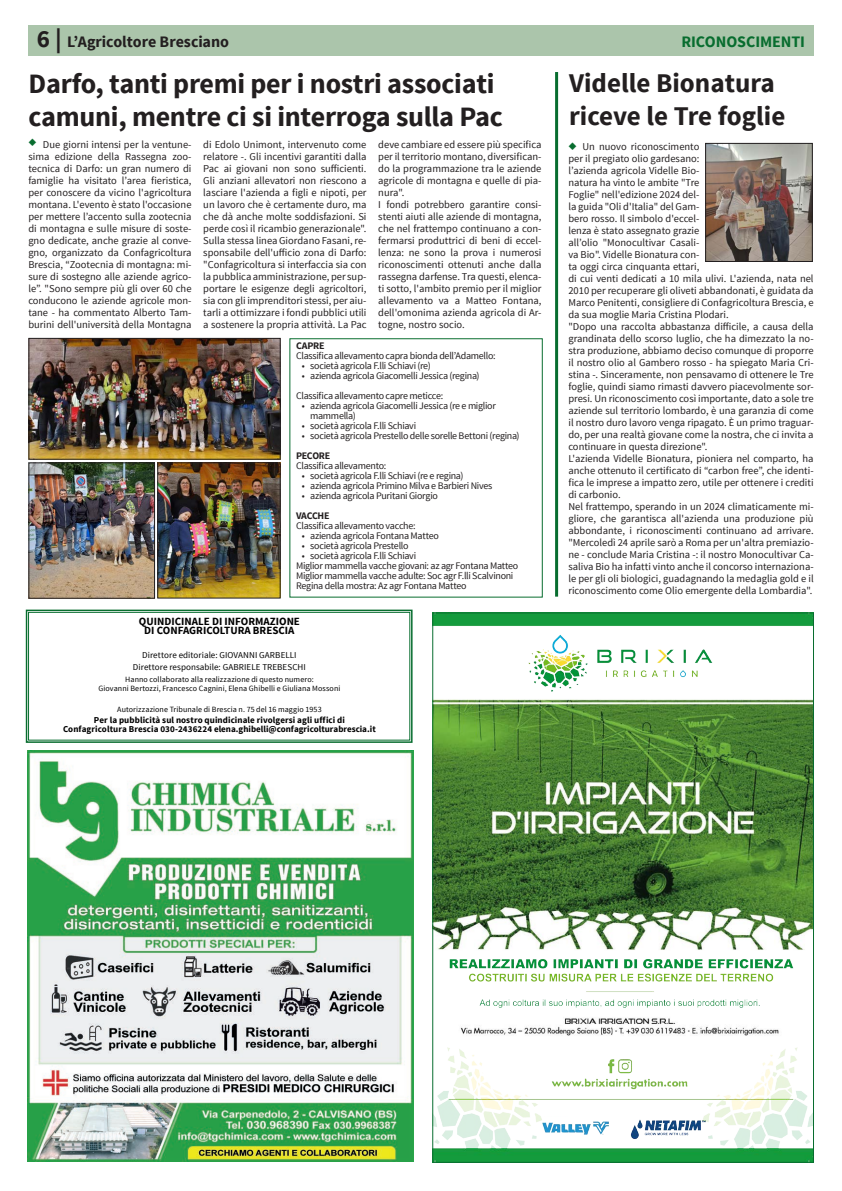
<style>
.page{position:relative;width:842px;height:1191px;background:#fff}
.page>*{position:absolute;margin:0;border:0;box-sizing:border-box;transform-origin:0 0}
.Testo_lungo{font:700 28px/33.6px "Source Sans Pro";letter-spacing:-.01em;color:#231f20}
.Testo_lungo-2{font:700 27px/32.4px "Source Sans Pro";color:#231f20}
.t1{font:700 16px "Source Sans Pro";letter-spacing:-.005em;color:#231f20}
.t2{font:700 16px "Source Sans Pro";letter-spacing:-.005em;color:#086d2f}
.Testo_lungo-3{font:700 11px/9px "Source Sans Pro";color:#000001;text-align:center}
.Testo_lungo-4{font:10.5px/12px "Source Sans Pro";color:#231f20;text-align:justify}
.Testo_lungo-5{font:10px/10px "Source Sans Pro";letter-spacing:-.03em;color:#231f20}
.Testo_lungo-6{font:700 10px "Source Sans Pro";letter-spacing:-.03em;color:#231f20}
.Testo_lungo-7{font:700 9px/9px "Source Sans Pro";letter-spacing:.01em;color:#000001;text-align:center}
.Testo_lungo-8{font:9px "Source Sans Pro";letter-spacing:.005em;color:#000001}
.Testo_lungo-9{font:8px/9px "Source Sans Pro";letter-spacing:.01em;color:#000001;text-align:center}
.s1{font-size:25px}
.s2{color:#086d2f}
</style>
<div class="page">
<div style="left:28px;top:26px;width:786px;height:30px;background:#abc5ab"></div>
<img style="left:707px;top:145px;width:104px;height:115px">
<div style="left:705px;top:143px;width:108px;height:119px;border:1px solid #231f20"></div>
<img style="left:434px;top:614px;width:378px;height:546px">
<svg style="left:25px;top:609px;width:388px;height:134px"></svg>
<div style="left:28px;top:612px;width:382px;height:128px;border:1px solid #086d2f"></div>
<img style="left:28px;top:750px;width:385px;height:411px">
<img style="left:30px;top:340px;width:249px;height:118px">
<div style="left:28px;top:338px;width:253px;height:122px;border:1px solid #231f20"></div>
<img style="left:30px;top:464px;width:123px;height:133px">
<div style="left:28px;top:462px;width:127px;height:137px;border:1px solid #231f20"></div>
<img style="left:159px;top:464px;width:120px;height:132px">
<div style="left:157px;top:462px;width:124px;height:136px;border:1px solid #231f20"></div>
<hr style="left:555px;top:72px;width:3px;height:524px;background:#086d2f">
<p class="t1" style="left:37px;top:32px;width:194px"><span class="s1">6 |</span> L’Agricoltore Bresciano</p>
<p class="t2" style="left:681px;top:32px;width:125px">RICONOSCIMENTI</p>
<p class="Testo_lungo-2" style="left:569px;top:68px;width:218px">Videlle Bionatura riceve le Tre foglie</p>
<p class="Testo_lungo-4" style="left:568px;top:141px;width:247px;text-align:left"><span class="s2">◆</span> Un nuovo riconoscimento<br>per il pregiato olio gardesano:<br>l’azienda agricola Videlle Bio-<br>natura ha vinto le ambite "Tre<br>Foglie" nell'edizione 2024 del-<br>la guida "Oli d'Italia" del Gam-<br>bero rosso. Il simbolo d'eccel-<br>lenza è stato assegnato grazie<br>all’olio "Monocultivar Casali-<br>va Bio". Videlle Bionatura con-<br>ta oggi circa cinquanta ettari,<br>di cui venti dedicati a 10 mila ulivi. L'azienda, nata nel 2010 per recuperare gli oliveti abbandonati, è guidata da Marco Penitenti, consigliere di Confagricoltura Brescia, e da sua moglie Maria Cristina Plodari.</p>
<p class="Testo_lungo-4" style="left:568px;top:321px;width:247px">"Dopo una raccolta abbastanza difficile, a causa della grandinata dello scorso luglio, che ha dimezzato la no&shy;stra produzione, abbiamo deciso comunque di proporre il nostro olio al Gambero rosso - ha spiegato Maria Cri&shy;stina -. Sinceramente, non pensavamo di ottenere le Tre foglie, quindi siamo rimasti davvero piacevolmente sor&shy;presi. Un riconoscimento così importante, dato a sole tre aziende sul territorio lombardo, è una garanzia di come il nostro duro lavoro venga ripagato. È un primo traguar&shy;do, per una realtà giovane come la nostra, che ci invita a continuare in questa direzione".</p>
<p class="Testo_lungo-4" style="left:568px;top:453px;width:247px">L'azienda Videlle Bionatura, pioniera nel comparto, ha anche ottenuto il certificato di “carbon free”, che identi&shy;fica le imprese a impatto zero, utile per ottenere i crediti di carbonio.</p>
<p class="Testo_lungo-4" style="left:568px;top:501px;width:247px">Nel frattempo, sperando in un 2024 climaticamente mi&shy;gliore, che garantisca all'azienda una produzione più abbondante, i riconoscimenti continuano ad arrivare. "Mercoledì 24 aprile sarò a Roma per un'altra premiazio&shy;ne - conclude Maria Cristina -: il nostro Monocultivar Ca&shy;saliva Bio ha infatti vinto anche il concorso internaziona&shy;le per gli oli biologici, guadagnando la medaglia gold e il riconoscimento come Olio emergente della Lombardia".</p>
<p class="Testo_lungo" style="left:29px;top:68px;width:476px">Darfo, tanti premi per i nostri associati camuni, mentre ci si interroga sulla Pac</p>
<p class="Testo_lungo-4" style="left:28px;top:138px;width:165px"><sup>◆</sup> Due giorni intensi per la ventune&shy;sima edizione della Rassegna zoo&shy;tecnica di Darfo: un gran numero di famiglie ha visitato l’area fieristica, per conoscere da vicino l'agricoltura montana. L'evento è stato l'occasione per mettere l’accento sulla zootecnia di montagna e sulle misure di soste&shy;gno dedicate, anche grazie al conve&shy;gno, organizzato da Confagricoltura Brescia, “Zootecnia di montagna: mi&shy;sure di sostegno alle aziende agrico&shy;le”. "Sono sempre più gli over 60 che conducono le aziende agricole mon&shy;tane - ha commentato Alberto Tam&shy;burini dell'università della Montagna</p>
<p class="Testo_lungo-4" style="left:203px;top:138px;width:165px">di Edolo Unimont, intervenuto come relatore -. Gli incentivi garantiti dalla Pac ai giovani non sono sufficienti.<br>Gli anziani allevatori non riescono a lasciare l'azienda a figli e nipoti, per un lavoro che è certamente duro, ma che dà anche molte soddisfazioni. Si perde così il ricambio generazionale".<br>Sulla stessa linea Giordano Fasani, re&shy;sponsabile dell'ufficio zona di Darfo: "Confagricoltura si interfaccia sia con la pubblica amministrazione, per sup&shy;portare le esigenze degli agricoltori, sia con gli imprenditori stessi, per aiu&shy;tarli a ottimizzare i fondi pubblici utili a sostenere la propria attività. La Pac</p>
<p class="Testo_lungo-4" style="left:378px;top:138px;width:165px">deve cambiare ed essere più specifica per il territorio montano, diversifican&shy;do la programmazione tra le aziende agricole di montagna e quelle di pia&shy;nura".</p>
<p class="Testo_lungo-4" style="left:378px;top:198px;width:165px">I fondi potrebbero garantire consi&shy;stenti aiuti alle aziende di montagna, che nel frattempo continuano a con&shy;fermarsi produttrici di beni di eccel&shy;lenza: ne sono la prova i numerosi riconoscimenti ottenuti anche dalla rassegna darfense. Tra questi, elenca&shy;ti sotto, l'ambito premio per il miglior allevamento va a Matteo Fontana, dell'omonima azienda agricola di Ar&shy;togne, nostro socio.</p>
<p class="Testo_lungo-6" style="left:296px;top:339px;width:30px">CAPRE</p>
<p class="Testo_lungo-5" style="left:296px;top:351px;width:201px">Classifica allevamento capra bionda dell’Adamello:</p>
<p class="Testo_lungo-5" style="left:302px;top:361px;width:130px">• società agricola F.lli Schiavi (re)</p>
<p class="Testo_lungo-5" style="left:302px;top:371px;width:179px">• azienda agricola Giacomelli Jessica (regina)</p>
<p class="Testo_lungo-5" style="left:296px;top:391px;width:149px">Classifica allevamento capre meticce:</p>
<p class="Testo_lungo-5" style="left:310px;top:401px;width:187px;text-indent:-9px">• azienda agricola Giacomelli Jessica (re e miglior mammella)</p>
<p class="Testo_lungo-5" style="left:302px;top:421px;width:116px">• società agricola F.lli Schiavi</p>
<p class="Testo_lungo-5" style="left:302px;top:431px;width:219px">• società agricola Prestello delle sorelle Bettoni (regina)</p>
<p class="Testo_lungo-6" style="left:296px;top:449px;width:36px">PECORE</p>
<p class="Testo_lungo-5" style="left:296px;top:461px;width:92px">Classifica allevamento:</p>
<p class="Testo_lungo-5" style="left:302px;top:471px;width:163px">• società agricola F.lli Schiavi (re e regina)</p>
<p class="Testo_lungo-5" style="left:302px;top:481px;width:192px">• azienda agricola Primino Milva e Barbieri Nives</p>
<p class="Testo_lungo-5" style="left:302px;top:491px;width:138px">• azienda agricola Puritani Giorgio</p>
<p class="Testo_lungo-6" style="left:296px;top:509px;width:35px">VACCHE</p>
<p class="Testo_lungo-5" style="left:296px;top:521px;width:121px">Classifica allevamento vacche:</p>
<p class="Testo_lungo-5" style="left:302px;top:531px;width:139px">• azienda agricola Fontana Matteo</p>
<p class="Testo_lungo-5" style="left:302px;top:541px;width:108px">• società agricola Prestello</p>
<p class="Testo_lungo-5" style="left:302px;top:551px;width:116px">• società agricola F.lli Schiavi</p>
<p class="Testo_lungo-5" style="left:296px;top:561px;width:224px">Miglior mammella vacche giovani: az agr Fontana Matteo</p>
<p class="Testo_lungo-5" style="left:296px;top:571px;width:219px">Miglior mammella vacche adulte: Soc agr F.lli Scalvinoni</p>
<p class="Testo_lungo-5" style="left:296px;top:581px;width:172px">Regina della mostra: Az agr Fontana Matteo</p>
<p class="Testo_lungo-3" style="left:139px;top:617px;width:163px">QUINDICINALE DI INFORMAZIONE<br>DI CONFAGRICOLTURA BRESCIA</p>
<p class="Testo_lungo-8" style="left:142px;top:649px;width:156px">Direttore editoriale: GIOVANNI GARBELLI</p>
<p class="Testo_lungo-8" style="left:133px;top:661px;width:174px">Direttore responsabile: GABRIELE TREBESCHI</p>
<p class="Testo_lungo-9" style="left:99px;top:674px;width:243px">Hanno collaborato alla realizzazione di questo numero:<br>Giovanni Bertozzi, Francesco Cagnini, Elena Ghibelli e Giuliana Mossoni</p>
<p class="Testo_lungo-9" style="left:117px;top:704px;width:206px">Autorizzazione Tribunale di Brescia n. 75 del 16 maggio 1953</p>
<p class="Testo_lungo-7" style="left:63px;top:716px;width:314px">Per la pubblicità sul nostro quindicinale rivolgersi agli uffici di<br>Confagricoltura Brescia 030-2436224 elena.ghibelli@confagricolturabrescia.it</p>
</div>
